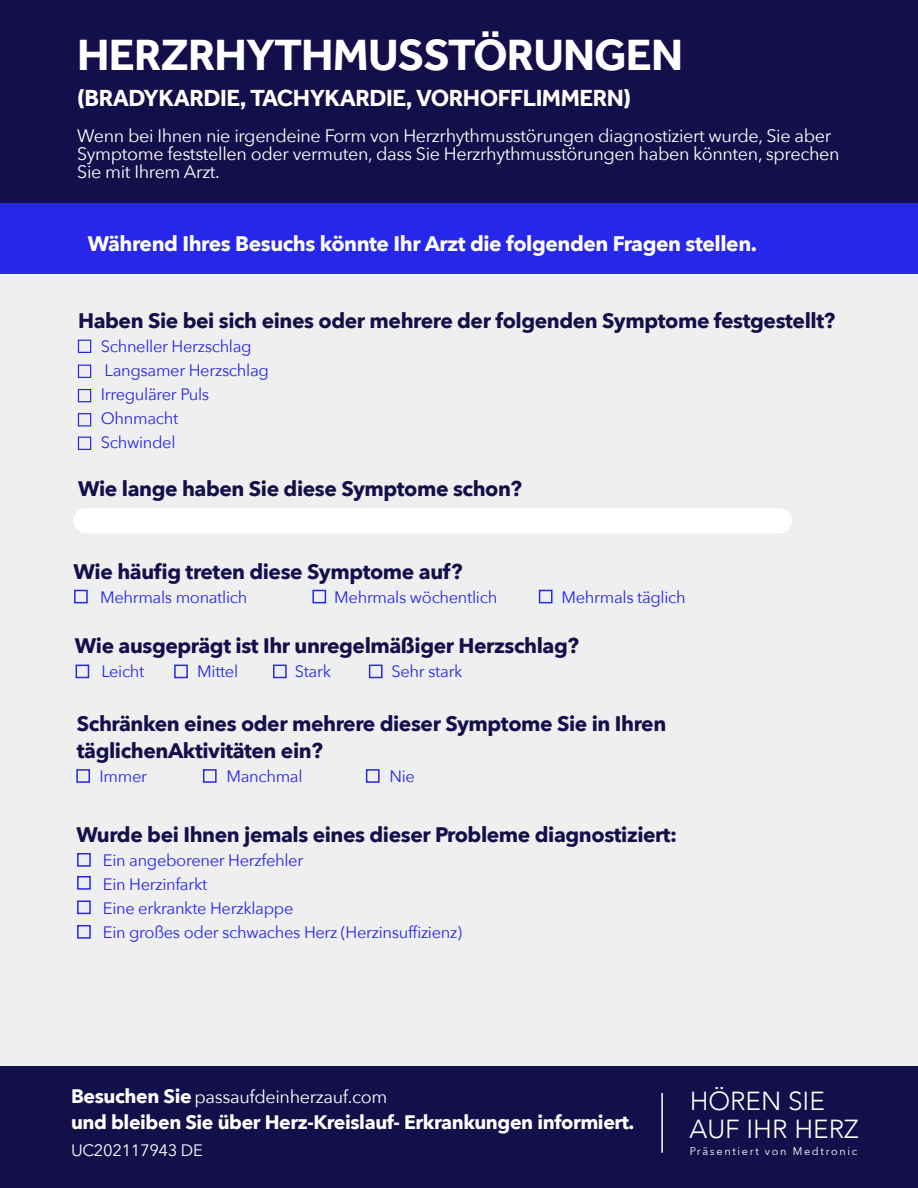
<style>
.page{position:relative;width:918px;height:1188px;background:#fff}
.page>*{position:absolute;margin:0;border:0;box-sizing:border-box;transform-origin:0 0}
.t1{font:700 45px "Effra";letter-spacing:-.02em;color:#fff}
.t2{font:300 26.1px/27.9px "Avenir";color:#fff}
.t3{font:700 24px "Effra";letter-spacing:-.02em;color:#fff}
.t4{font:700 21px/26.5px "Avenir Next";letter-spacing:-.02em;color:#140f4b}
.t5{font:700 21px "Avenir Next";letter-spacing:-.02em;color:#fff}
.t6{font:700 19.5px "Avenir Next";letter-spacing:-.02em;color:#fff}
.t7{font:18px/18px "Avenir Next";letter-spacing:-.02em;color:#fff}
.t8{font:16.5px/24px "Avenir Next";letter-spacing:-.02em;color:#2727ec}
.t9{font:16.5px "Avenir Next";letter-spacing:-.02em;color:#fff}
.t10{font:10.95px "Avenir Next World";letter-spacing:.155em;color:#fff}
.s1{font-weight:700;font-size:19.5px}
</style>
<div class="page">
<div style="left:0;top:273px;width:918px;height:794px;background:#efefef"></div>
<div style="left:0;top:1067px;width:918px;height:121px;background:#140f4b"></div>
<div style="left:0;top:203px;width:918px;height:71px;background:#2727ec"></div>
<div style="left:0;top:0;width:918px;height:203px;background:#140f4b"></div>
<div style="left:74px;top:508px;width:718px;height:25px;background:#fff;border-radius:12px"></div>
<div style="left:78px;top:340px;width:13px;height:13px;border:1px solid #2727ec"></div>
<div style="left:78px;top:389px;width:13px;height:13px;border:1px solid #2727ec"></div>
<div style="left:78px;top:413px;width:13px;height:13px;border:1px solid #2727ec"></div>
<div style="left:78px;top:437px;width:13px;height:13px;border:1px solid #2727ec"></div>
<div style="left:78px;top:365px;width:13px;height:13px;border:1px solid #2727ec"></div>
<div style="left:77px;top:853px;width:14px;height:14px;border:2px solid #2727ec"></div>
<div style="left:77px;top:900px;width:14px;height:14px;border:2px solid #2727ec"></div>
<div style="left:77px;top:925px;width:14px;height:14px;border:2px solid #2727ec"></div>
<div style="left:77px;top:876px;width:14px;height:14px;border:2px solid #2727ec"></div>
<div style="left:74px;top:590px;width:14px;height:13px;border:2px solid #2727ec"></div>
<div style="left:76px;top:665px;width:13px;height:13px;border:2px solid #2727ec"></div>
<div style="left:76px;top:769px;width:14px;height:14px;border:2px solid #2727ec"></div>
<div style="left:203px;top:769px;width:14px;height:14px;border:2px solid #2727ec"></div>
<div style="left:366px;top:769px;width:14px;height:14px;border:2px solid #2727ec"></div>
<div style="left:174px;top:665px;width:14px;height:13px;border:2px solid #2727ec"></div>
<div style="left:273px;top:665px;width:14px;height:13px;border:2px solid #2727ec"></div>
<div style="left:369px;top:665px;width:14px;height:13px;border:2px solid #2727ec"></div>
<div style="left:312px;top:590px;width:14px;height:13px;border:2px solid #2727ec"></div>
<div style="left:539px;top:590px;width:14px;height:13px;border:2px solid #2727ec"></div>
<hr style="left:661px;top:1093px;width:2px;height:60px;background:#fff">
<h1 class="t1" style="left:77px;top:28px;width:607px">HERZRHYTHMUSSTÖRUNGEN</h1>
<p class="t3" style="left:77px;top:84px;width:556px">(BRADYKARDIE, TACHYKARDIE, VORHOFFLIMMERN)</p>
<p class="t7" style="left:77px;top:126px;width:764px">Wenn bei Ihnen nie irgendeine Form von Herzrhythmusstörungen diagnostiziert wurde, Sie aber<br>Symptome feststellen oder vermuten, dass Sie Herzrhythmusstörungen haben könnten, sprechen<br>Sie mit Ihrem Arzt.</p>
<p class="t5" style="left:88px;top:226px;width:671px">Während Ihres Besuchs könnte Ihr Arzt die folgenden Fragen stellen.</p>
<p class="t4" style="left:78px;top:307px;width:759px">Haben Sie bei sich eines oder mehrere der folgenden Symptome festgestellt?</p>
<p class="t8" style="left:101px;top:334px;width:170px">Schneller Herzschlag<br>Langsamer Herzschlag<br>Irregulärer Puls<br>Ohnmacht<br>Schwindel</p>
<p class="t4" style="left:78px;top:475px;width:446px">Wie lange haben Sie diese Symptome schon?</p>
<p class="t4" style="left:74px;top:558px;width:391px">Wie häufig treten diese Symptome auf?</p>
<p class="t8" style="left:100px;top:584px;width:149px">Mehrmals monatlich</p>
<p class="t8" style="left:334px;top:584px;width:165px">Mehrmals wöchentlich</p>
<p class="t8" style="left:562px;top:584px;width:126px">Mehrmals täglich</p>
<p class="t4" style="left:75px;top:632px;width:506px">Wie ausgeprägt ist Ihr unregelmäßiger Herzschlag?</p>
<p class="t8" style="left:101px;top:658px;width:45px">Leicht</p>
<p class="t8" style="left:197px;top:658px;width:42px">Mittel</p>
<p class="t8" style="left:295px;top:658px;width:38px">Stark</p>
<p class="t8" style="left:392px;top:658px;width:73px">Sehr stark</p>
<p class="t4" style="left:77px;top:710px;width:591px">Schränken eines oder mehrere dieser Symptome Sie in Ihren täglichenAktivitäten ein?</p>
<p class="t8" style="left:100px;top:763px;width:49px">Immer</p>
<p class="t8" style="left:226px;top:763px;width:78px">Manchmal</p>
<p class="t8" style="left:390px;top:763px;width:27px">Nie</p>
<p class="t4" style="left:76px;top:821px;width:602px">Wurde bei Ihnen jemals eines dieser Probleme diagnostiziert:</p>
<p class="t8" style="left:103px;top:848px;width:361px">Ein angeborener Herzfehler<br>Ein Herzinfarkt<br>Eine erkrankte Herzklappe<br>Ein großes oder schwaches Herz (Herzinsuffizienz)</p>
<p class="t7" style="left:71px;top:1087px;width:318px"><span class="s1">Besuchen Sie</span> passaufdeinherzauf.com</p>
<p class="t6" style="left:71px;top:1106px;width:565px">und bleiben Sie über Herz-Kreislauf- Erkrankungen informiert.</p>
<p class="t9" style="left:71px;top:1136px;width:133px">UC202117943 DE</p>
<p class="t2" style="left:689px;top:1087px;width:171px">HÖREN SIE<br>AUF IHR HERZ</p>
<p class="t10" style="left:689px;top:1142px;width:169px">Präsentiert von Medtronic</p>
</div>
